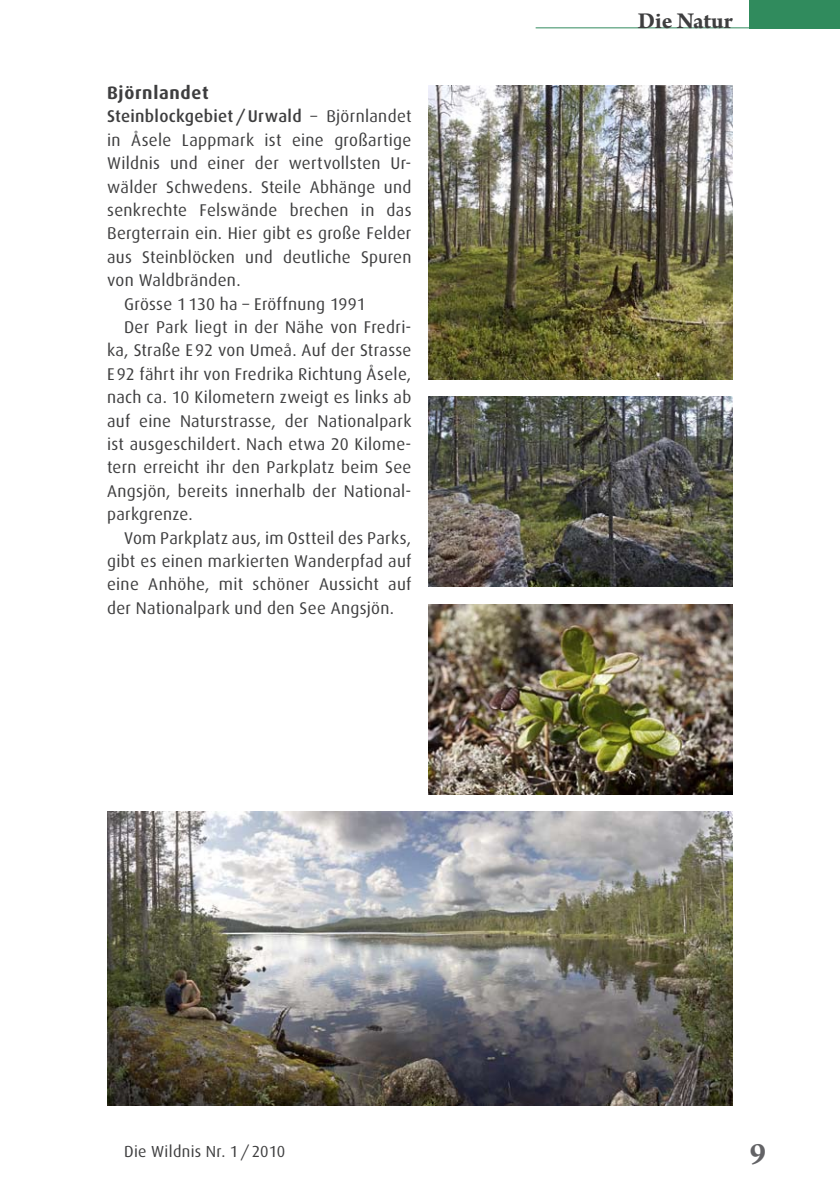
<style>
.page{position:relative;width:840px;height:1191px;background:#fff}
.page>*{position:absolute;margin:0;border:0;box-sizing:border-box;transform-origin:0 0}
.t1{font:700 32px "Arno Pro";color:#636366}
.t2{font:700 24px "Arno Pro";color:#3e3e3f}
.t3{font:700 18px "Dax";letter-spacing:.04em;color:#3e3e3f}
.t4{font:17px "Dax";letter-spacing:.02em;color:#3e3e3f}
.t5{font:500 17px "Dax";letter-spacing:.015em;color:#3e3e3f}
.t6{font:16px "Dax";letter-spacing:.02em;color:#3e3e3f}
.s1{font-weight:400}
</style>
<div class="page">
<img style="left:107px;top:811px;width:625px;height:295px">
<img style="left:428px;top:85px;width:304px;height:294px">
<img style="left:428px;top:396px;width:304px;height:191px">
<img style="left:428px;top:604px;width:304px;height:190px">
<div style="left:749px;top:0;width:90px;height:28px;background:#308b5d"></div>
<hr style="left:535px;top:27px;width:304px;height:1px;background:#308b5d">
<p class="t3" style="left:107px;top:82px;width:103px">Björnlandet</p>
<p class="t5" style="left:107px;top:107px;width:306px">Steinblockgebiet/Urwald <span class="s1">– Björnlandet</span></p>
<p class="t4" style="left:107px;top:130px;width:305px">in Åsele Lappmark ist eine großartige</p>
<p class="t4" style="left:107px;top:154px;width:306px">Wildnis und einer der wertvollsten Ur-</p>
<p class="t4" style="left:107px;top:177px;width:306px">wälder Schwedens. Steile Abhänge und</p>
<p class="t4" style="left:107px;top:201px;width:306px">senkrechte Felswände brechen in das</p>
<p class="t4" style="left:107px;top:224px;width:305px">Bergterrain ein. Hier gibt es große Felder</p>
<p class="t4" style="left:107px;top:247px;width:306px">aus Steinblöcken und deutliche Spuren</p>
<p class="t4" style="left:107px;top:271px;width:135px">von Waldbränden.</p>
<p class="t4" style="left:124px;top:294px;width:243px">Grösse 1 130 ha – Eröffnung 1991</p>
<p class="t4" style="left:124px;top:318px;width:289px">Der Park liegt in der Nähe von Fredri-</p>
<p class="t4" style="left:107px;top:341px;width:306px">ka, Straße E 92 von Umeå. Auf der Strasse</p>
<p class="t4" style="left:107px;top:364px;width:305px">E 92 fährt ihr von Fredrika Richtung Åsele,</p>
<p class="t4" style="left:107px;top:388px;width:305px">nach ca. 10 Kilometern zweigt es links ab</p>
<p class="t4" style="left:107px;top:411px;width:305px">auf eine Naturstrasse, der Nationalpark</p>
<p class="t4" style="left:107px;top:434px;width:306px">ist ausgeschildert. Nach etwa 20 Kilome-</p>
<p class="t4" style="left:107px;top:458px;width:306px">tern erreicht ihr den Parkplatz beim See</p>
<p class="t4" style="left:107px;top:481px;width:305px">Angsjön, bereits innerhalb der National-</p>
<p class="t4" style="left:107px;top:505px;width:87px">parkgrenze.</p>
<p class="t4" style="left:124px;top:528px;width:288px">Vom Parkplatz aus, im Ostteil des Parks,</p>
<p class="t4" style="left:107px;top:551px;width:306px">gibt es einen markierten Wanderpfad auf</p>
<p class="t4" style="left:107px;top:575px;width:306px">eine Anhöhe, mit schöner Aussicht auf</p>
<p class="t4" style="left:107px;top:598px;width:288px">der Nationalpark und den See Angsjön.</p>
<h2 class="t2" style="left:637px;top:7px;width:97px">Die Natur</h2>
<p class="t6" style="left:124px;top:1142px;width:162px">Die Wildnis Nr. 1/2010</p>
<h1 class="t1" style="left:749px;top:1134px;width:18px">9</h1>
</div>
